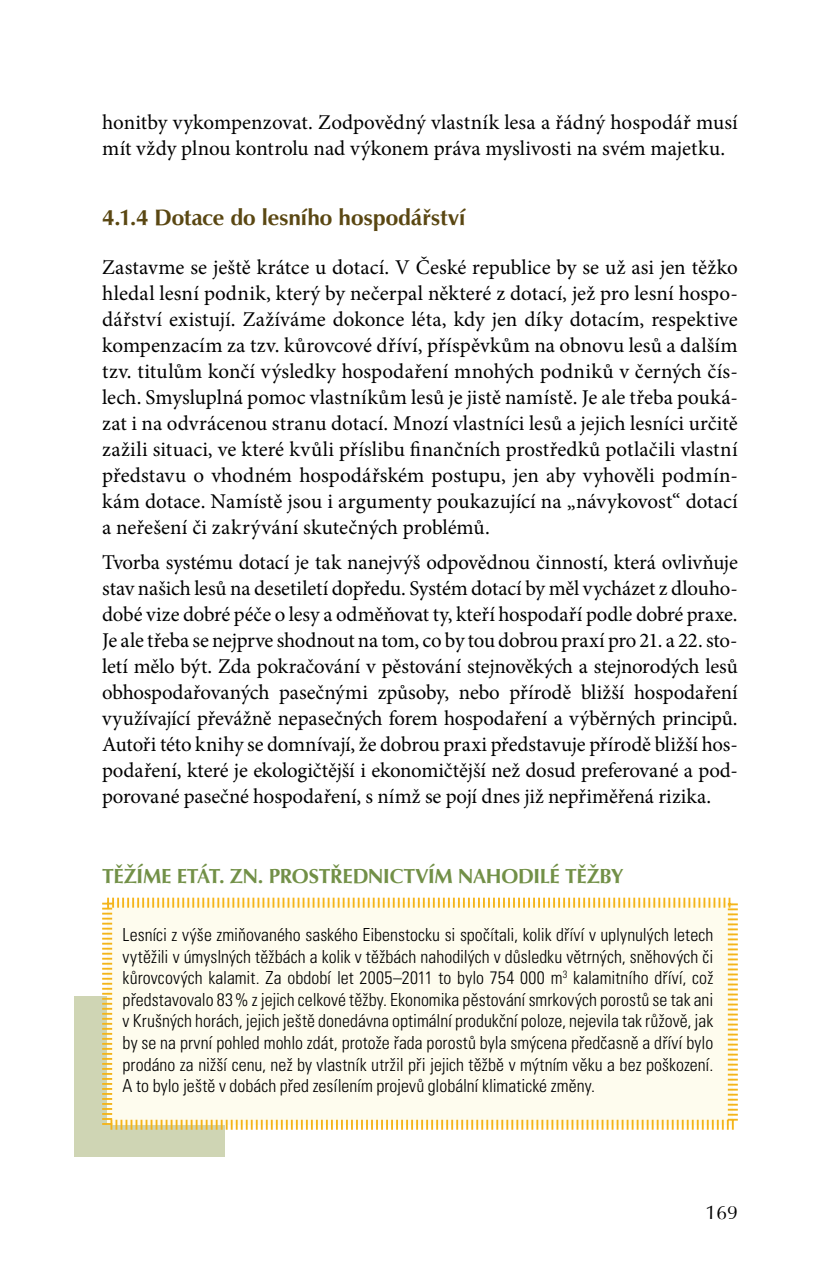
<style>
.page{position:relative;width:840px;height:1282px;background:#fff}
.page>*{position:absolute;margin:0;border:0;box-sizing:border-box;transform-origin:0 0}
.t1{font:700 23px "Vera Humana 95";color:#5a4712}
.t2{font:21px/26px "Minion Pro";color:#000;text-align:justify}
.t3{font:700 21px "Vera Humana 95";letter-spacing:-.01em;color:#729047}
.t4{font:20px "Vera Humana 95";color:#000}
.t5{font:300 condensed 18px/21.6px "Univers CE";color:#000;text-align:justify}
</style>
<div class="page">
<div style="left:74px;top:996px;width:151px;height:161px;background:#cfd5b4"></div>
<svg style="left:102px;top:897px;width:636px;height:233px;background:#fdf8e4"></svg>
<p class="t2" style="left:102px;top:109px;width:636px">honitby vykompenzovat. Zodpovědný vlastník lesa a řádný hospodář musí mít vždy plnou kontrolu nad výkonem práva myslivosti na svém majetku.</p>
<p class="t1" style="left:102px;top:204px;width:364px">4.1.4 DOTACE DO LESNÍHO HOSPODÁŘSTVÍ</p>
<p class="t2" style="left:102px;top:254px;width:636px">Zastavme se ještě krátce u dotací. V České republice by se už asi jen těžko hledal lesní podnik, který by nečerpal některé z dotací, jež pro lesní hospo&shy;dářství existují. Zažíváme dokonce léta, kdy jen díky dotacím, respektive kompenzacím za tzv. kůrovcové dříví, příspěvkům na obnovu lesů a dalším tzv. titulům končí výsledky hospodaření mnohých podniků v černých čís&shy;lech. Smysluplná pomoc vlastníkům lesů je jistě namístě. Je ale třeba pouká&shy;zat i na odvrácenou stranu dotací. Mnozí vlastníci lesů a jejich lesníci určitě zažili situaci, ve které kvůli příslibu finančních prostředků potlačili vlastní představu o vhodném hospodářském postupu, jen aby vyhověli podmín&shy;kám dotace. Namístě jsou i argumenty poukazující na „návykovost“ dotací a neřešení či zakrývání skutečných problémů.</p>
<p class="t2" style="left:102px;top:549px;width:636px">Tvorba systému dotací je tak nanejvýš odpovědnou činností, která ovlivňuje stav našich lesů na desetiletí dopředu. Systém dotací by měl vycházet z dlouho&shy;dobé vize dobré péče o lesy a odměňovat ty, kteří hospodaří podle dobré praxe.<br>Je ale třeba se nejprve shodnout na tom, co by tou dobrou praxí pro 21. a 22. sto&shy;letí mělo být. Zda pokračování v pěstování stejnověkých a stejnorodých lesů obhospodařovaných pasečnými způsoby, nebo přírodě bližší hospodaření využívající převážně nepasečných forem hospodaření a výběrných principů.<br>Autoři této knihy se domnívají, že dobrou praxi představuje přírodě bližší hos&shy;podaření, které je ekologičtější i ekonomičtější než dosud preferované a pod&shy;porované pasečné hospodaření, s nímž se pojí dnes již nepřiměřená rizika.</p>
<p class="t3" style="left:102px;top:863px;width:522px">TĚŽÍME ETÁT. ZN. PROSTŘEDNICTVÍM NAHODILÉ TĚŽBY</p>
<p class="t5" style="left:122px;top:924px;width:592px">Lesníci z výše zmiňovaného saského Eibenstocku si spočítali, kolik dříví v uplynulých letech vytěžili v úmyslných těžbách a kolik v těžbách nahodilých v důsledku větrných, sněhových či kůrovcových kalamit. Za období let 2005–2011 to bylo 754 000 m<sup>3</sup> kalamitního dříví, což představovalo 83% z jejich celkové těžby. Ekonomika pěstování smrkových porostů se tak ani v Krušných horách, jejich ještě donedávna optimální produkční poloze, nejevila tak růžově, jak by se na první pohled mohlo zdát, protože řada porostů byla smýcena předčasně a dříví bylo prodáno za nižší cenu, než by vlastník utržil při jejich těžbě v mýtním věku a bez poškození.<br>A to bylo ještě v dobách před zesílením projevů globální klimatické změny.</p>
<p class="t4" style="left:705px;top:1199px;width:34px">169</p>
</div>
